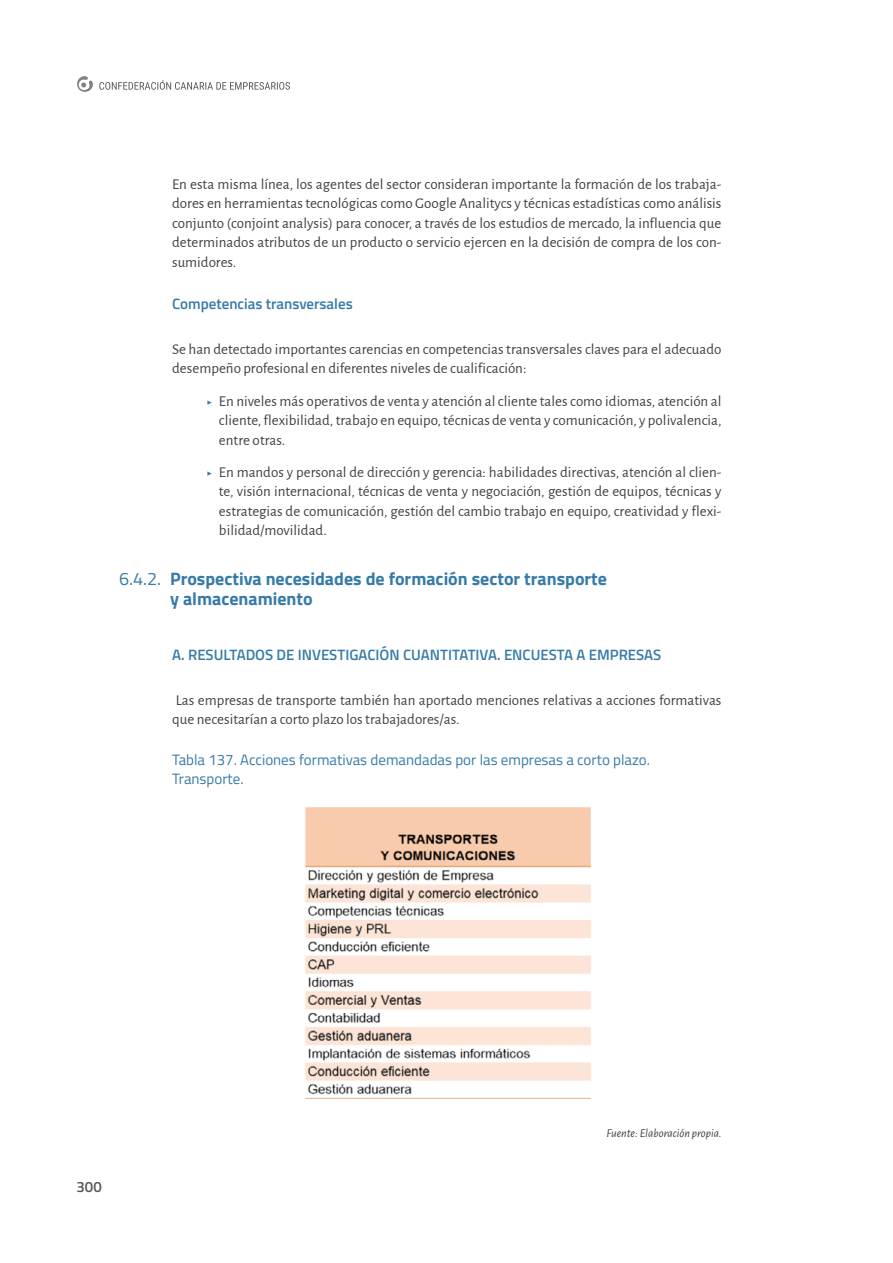
<style>
.page{position:relative;width:893px;height:1263px;background:#fff}
.page>*{position:absolute;margin:0;border:0;box-sizing:border-box;transform-origin:0 0}
.t1{font:700 18px/19.8px "Titillium Web";color:#367ba8}
.t2{font:15px/19.5px "Alegreya Sans";color:#414042;text-align:justify}
.t3{font:600 15px "Titillium Web";color:#367ba8}
.t4{font:15px/19.5px "Titillium Web";color:#367ba8}
.t5{font:600 15px "Titillium Web";color:#58595b}
.t6{font:italic 12px "Alegreya Sans";color:#414042}
.s1{color:#367ba8}
.s2{font-weight:400}
</style>
<div class="page">
<svg style="left:99px;top:80px;width:191px;height:10px"></svg>
<svg style="left:77px;top:76px;width:16px;height:16px"></svg>
<img style="left:305px;top:807px;width:286px;height:292px">
<p class="t2" style="left:172px;top:173px;width:551px">En esta misma línea, los agentes del sector consideran importante la formación de los trabaja&shy;dores en herramientas tecnológicas como Google Analitycs y técnicas estadísticas como análisis conjunto (conjoint analysis) para conocer, a través de los estudios de mercado, la influencia que determinados atributos de un producto o servicio ejercen en la decisión de compra de los con&shy;sumidores.</p>
<p class="t3" style="left:172px;top:292px;width:182px">Competencias transversales</p>
<p class="t2" style="left:172px;top:338px;width:551px">Se han detectado importantes carencias en competencias transversales claves para el adecuado desempeño profesional en diferentes niveles de cualificación:</p>
<p class="t2" style="left:219px;top:390px;width:504px;text-indent:-13px"><span class="s1">▶</span> En niveles más operativos de venta y atención al cliente tales como idiomas, atención al cliente, flexibilidad, trabajo en equipo, técnicas de venta y comunicación, y polivalencia, entre otras.</p>
<p class="t2" style="left:219px;top:461px;width:504px;text-indent:-13px"><span class="s1">▶</span> En mandos y personal de dirección y gerencia: habilidades directivas, atención al clien&shy;te, visión internacional, técnicas de venta y negociación, gestión de equipos, técnicas y estrategias de comunicación, gestión del cambio trabajo en equipo, creatividad y flexi&shy;bilidad/movilidad.</p>
<p class="t1" style="left:170px;top:568px;width:438px;text-indent:-51px"><span class="s2">6.4.2.</span> Prospectiva necesidades de formación sector transporte y almacenamiento</p>
<p class="t3" style="left:172px;top:643px;width:491px">A. RESULTADOS DE INVESTIGACIÓN CUANTITATIVA. ENCUESTA A EMPRESAS</p>
<p class="t2" style="left:172px;top:689px;width:551px">Las empresas de transporte también han aportado menciones relativas a acciones formativas que necesitarían a corto plazo los trabajadores/as.</p>
<p class="t4" style="left:172px;top:749px;width:479px">Tabla 137. Acciones formativas demandadas por las empresas a corto plazo.<br>Transporte.</p>
<p class="t5" style="left:77px;top:1175px;width:27px">300</p>
<p class="t6" style="left:606px;top:1125px;width:117px">Fuente: Elaboración propia.</p>
</div>
